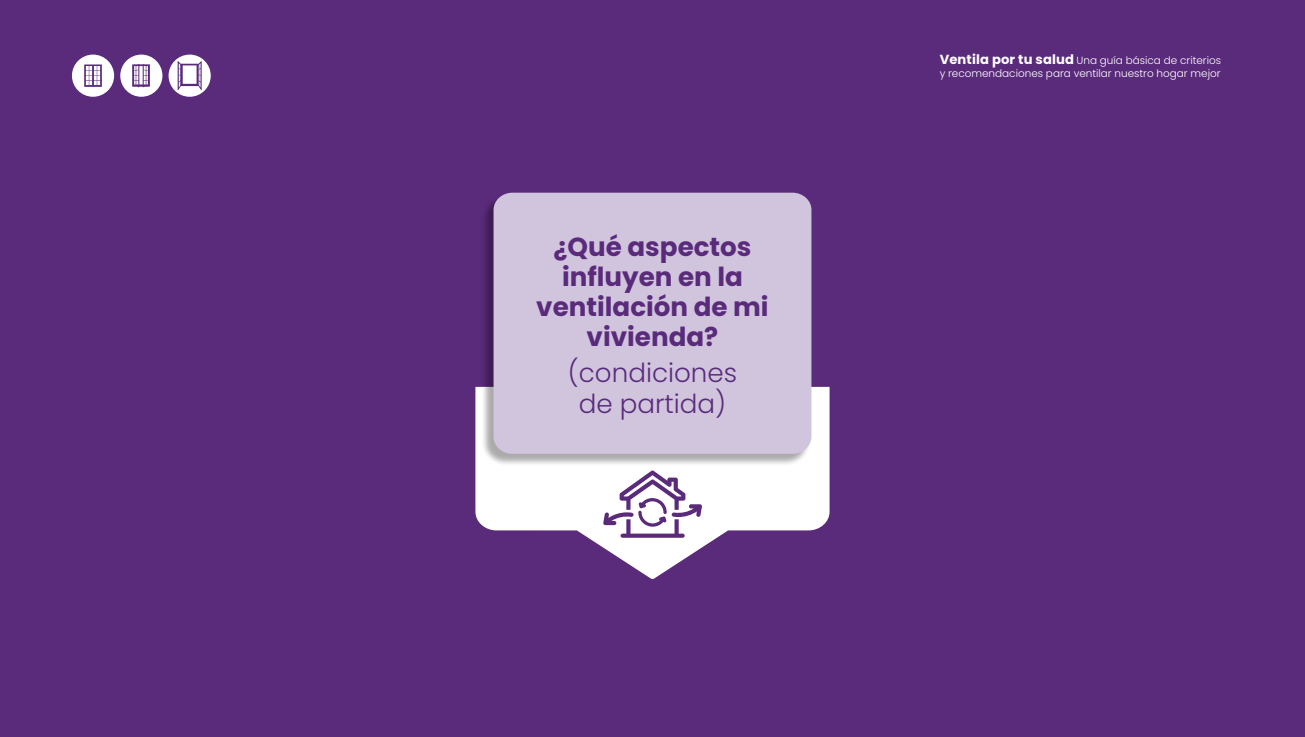
<style>
.page{position:relative;width:1305px;height:737px;background:#5a2b7b}
.page>*{position:absolute;margin:0;border:0;box-sizing:border-box;transform-origin:0 0}
.t1{font:700 26.16px/30.2px "Poppins";color:#5a2b7b;text-align:center}
.t2{font:300 26.16px/30.2px "Poppins";color:#5a2b7b;text-align:center}
.t3{font:300 10.41px/12.7px "Poppins";color:#fff}
.s1{font-weight:700;font-size:13.12px}
</style>
<div class="page">
<svg style="left:475px;top:387px;width:354px;height:192px;fill:#fff"></svg>
<div style="left:481px;top:194px;width:329px;height:273px;background:#000;opacity:.33"></div>
<div style="left:493px;top:193px;width:318px;height:261px;background:#d1c5de"></div>
<svg style="left:603px;top:470px;width:99px;height:68px"></svg>
<div style="left:72px;top:55px;width:42px;height:42px;background:#fff;border-radius:50%"></div>
<svg style="left:84px;top:64px;width:18px;height:23px"></svg>
<div style="left:120px;top:55px;width:42px;height:42px;background:#fff;border-radius:50%"></div>
<svg style="left:132px;top:64px;width:18px;height:23px"></svg>
<div style="left:169px;top:55px;width:42px;height:42px;background:#fff;border-radius:50%"></div>
<svg style="left:178px;top:61px;width:24px;height:29px"></svg>
<p class="t1" style="left:536px;top:232px;width:234px">¿Qué aspectos influyen en la ventilación de mi vivienda?</p>
<p class="t2" style="left:568px;top:358px;width:171px">(condiciones de partida)</p>
<p class="t3" style="left:939px;top:54px;width:283px"><span class="s1">Ventila por tu salud</span> Una guía básica de criterios y recomendaciones para ventilar nuestro hogar mejor</p>
</div>
